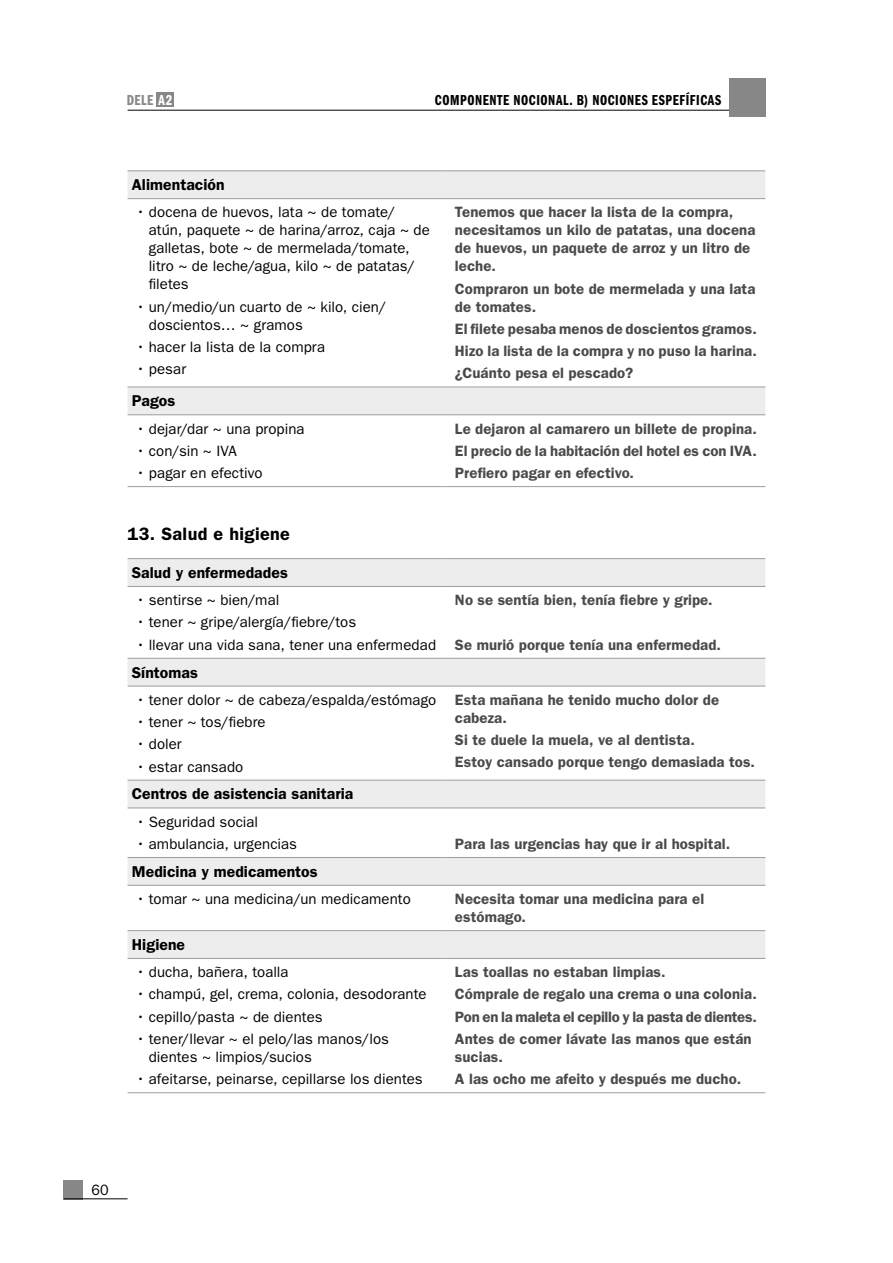
<style>
.page{position:relative;width:893px;height:1263px;background:#fff}
.page>*{position:absolute;margin:0;border:0;box-sizing:border-box;transform-origin:0 0}
.t1{font:600 18px "ITC Franklin Gothic Std";letter-spacing:.02em;color:#000}
.t2{font:600 15.75px "ITC Franklin Gothic Std";letter-spacing:.005em;color:#000}
.t3{font:600 15px/22.2px "ITC Franklin Gothic Std";letter-spacing:.005em;color:#4a4a49}
.t4{font:15px/18px "ITC Franklin Gothic Std";letter-spacing:.005em;color:#000}
.t5{font:15px "ITC Franklin Gothic Std Dm Cp";letter-spacing:.04em;color:#000}
.t6{font:15px "ITC Franklin Gothic Std Dm Cp";letter-spacing:.03em;color:#878787}
.t7{font:15px "ITC Franklin Gothic Std";letter-spacing:.005em;color:#000;scale:.95 1}
.s1{color:#fff}
</style>
<div class="page">
<div style="left:64px;top:1180px;width:19px;height:19px;background:#878787"></div>
<hr style="left:64px;top:1198px;width:64px;height:1px;background:#000">
<hr style="left:128px;top:110px;width:637px;height:1px;background:#000">
<div style="left:729px;top:78px;width:36px;height:39px;background:#878787"></div>
<div style="left:157px;top:92px;width:17px;height:15px;background:#878787"></div>
<svg style="left:128px;top:171px;width:637px;height:243px"></svg>
<hr style="left:128px;top:170px;width:318px;height:1px;background:#9d9d9c">
<hr style="left:446px;top:170px;width:319px;height:1px;background:#9d9d9c">
<hr style="left:128px;top:198px;width:318px;height:1px;background:#9d9d9c">
<hr style="left:446px;top:198px;width:319px;height:1px;background:#9d9d9c">
<hr style="left:128px;top:387px;width:318px;height:1px;background:#9d9d9c">
<hr style="left:446px;top:387px;width:319px;height:1px;background:#9d9d9c">
<hr style="left:128px;top:414px;width:318px;height:1px;background:#9d9d9c">
<hr style="left:446px;top:414px;width:319px;height:1px;background:#9d9d9c">
<hr style="left:128px;top:486px;width:318px;height:1px;background:#9d9d9c">
<hr style="left:446px;top:486px;width:319px;height:1px;background:#9d9d9c">
<svg style="left:128px;top:559px;width:637px;height:399px"></svg>
<hr style="left:128px;top:558px;width:318px;height:1px;background:#9d9d9c">
<hr style="left:446px;top:558px;width:319px;height:1px;background:#9d9d9c">
<hr style="left:128px;top:586px;width:318px;height:1px;background:#9d9d9c">
<hr style="left:446px;top:586px;width:319px;height:1px;background:#9d9d9c">
<hr style="left:128px;top:658px;width:318px;height:1px;background:#9d9d9c">
<hr style="left:446px;top:658px;width:319px;height:1px;background:#9d9d9c">
<hr style="left:128px;top:686px;width:318px;height:1px;background:#9d9d9c">
<hr style="left:446px;top:686px;width:319px;height:1px;background:#9d9d9c">
<hr style="left:128px;top:780px;width:318px;height:1px;background:#9d9d9c">
<hr style="left:446px;top:780px;width:319px;height:1px;background:#9d9d9c">
<hr style="left:128px;top:807px;width:318px;height:1px;background:#9d9d9c">
<hr style="left:446px;top:807px;width:319px;height:1px;background:#9d9d9c">
<hr style="left:128px;top:857px;width:318px;height:1px;background:#9d9d9c">
<hr style="left:446px;top:857px;width:319px;height:1px;background:#9d9d9c">
<hr style="left:128px;top:885px;width:318px;height:1px;background:#9d9d9c">
<hr style="left:446px;top:885px;width:319px;height:1px;background:#9d9d9c">
<hr style="left:128px;top:930px;width:318px;height:1px;background:#9d9d9c">
<hr style="left:446px;top:930px;width:319px;height:1px;background:#9d9d9c">
<hr style="left:128px;top:958px;width:318px;height:1px;background:#9d9d9c">
<hr style="left:446px;top:958px;width:319px;height:1px;background:#9d9d9c">
<hr style="left:128px;top:1092px;width:318px;height:1px;background:#9d9d9c">
<hr style="left:446px;top:1092px;width:319px;height:1px;background:#9d9d9c">
<p class="t6" style="left:127px;top:92px;width:47px">DELE <span class="s1">A2</span></p>
<p class="t5" style="left:435px;top:92px;width:288px">COMPONENTE NOCIONAL. B) NOCIONES ESPEFÍFICAS</p>
<p class="t2" style="left:132px;top:175px;width:94px">Alimentación</p>
<p class="t4" style="left:149px;top:203px;width:283px;text-indent:-13px">• docena de huevos, lata ~ de tomate/ atún, paquete ~ de harina/arroz, caja ~ de galletas, bote ~ de mermelada/tomate, litro ~ de leche/agua, kilo ~ de patatas/ filetes</p>
<p class="t4" style="left:149px;top:298px;width:239px;text-indent:-13px">• un/medio/un cuarto de ~ kilo, cien/ doscientos… ~ gramos</p>
<p class="t4" style="left:136px;top:338px;width:191px">• hacer la lista de la compra</p>
<p class="t4" style="left:136px;top:360px;width:52px">• pesar</p>
<p class="t2" style="left:132px;top:392px;width:45px">Pagos</p>
<p class="t4" style="left:136px;top:420px;width:170px">• dejar/dar ~ una propina</p>
<p class="t4" style="left:136px;top:442px;width:102px">• con/sin ~ IVA</p>
<p class="t4" style="left:136px;top:464px;width:128px">• pagar en efectivo</p>
<p class="t1" style="left:128px;top:523px;width:164px">13. Salud e higiene</p>
<p class="t2" style="left:132px;top:563px;width:158px">Salud y enfermedades</p>
<p class="t4" style="left:136px;top:591px;width:145px">• sentirse ~ bien/mal</p>
<p class="t4" style="left:136px;top:613px;width:222px">• tener ~ gripe/alergía/fiebre/tos</p>
<p class="t4" style="left:136px;top:636px;width:302px">• llevar una vida sana, tener una enfermedad</p>
<p class="t2" style="left:132px;top:663px;width:68px">Síntomas</p>
<p class="t4" style="left:136px;top:691px;width:302px">• tener dolor ~ de cabeza/espalda/estómago</p>
<p class="t4" style="left:136px;top:713px;width:131px">• tener ~ tos/fiebre</p>
<p class="t4" style="left:136px;top:735px;width:47px">• doler</p>
<p class="t4" style="left:136px;top:758px;width:109px">• estar cansado</p>
<p class="t3" style="left:455px;top:203px;width:302px;line-height:18px">Tenemos que hacer la lista de la compra, necesitamos un kilo de patatas, una docena de huevos, un paquete de arroz y un litro de leche.</p>
<p class="t3" style="left:455px;top:280px;width:302px;line-height:18px">Compraron un bote de mermelada y una lata de tomates.</p>
<p class="t3" style="left:455px;top:318px;width:303px;text-align:justify">El filete pesaba menos de doscientos gramos.<br>Hizo la lista de la compra y no puso la harina. ¿Cuánto pesa el pescado?</p>
<p class="t3" style="left:455px;top:417px;width:303px;text-align:justify">Le dejaron al camarero un billete de propina.<br>El precio de la habitación del hotel es con IVA.<br>Prefiero pagar en efectivo.</p>
<p class="t3" style="left:455px;top:589px;width:259px">No se sentía bien, tenía fiebre y gripe.</p>
<p class="t3" style="left:455px;top:633px;width:268px">Se murió porque tenía una enfermedad.</p>
<p class="t3" style="left:455px;top:691px;width:266px;line-height:18px">Esta mañana he tenido mucho dolor de cabeza.</p>
<p class="t3" style="left:455px;top:729px;width:302px">Si te duele la muela, ve al dentista.<br>Estoy cansado porque tengo demasiada tos.</p>
<p class="t2" style="left:132px;top:785px;width:223px">Centros de asistencia sanitaria</p>
<p class="t4" style="left:136px;top:813px;width:124px">• Seguridad social</p>
<p class="t4" style="left:136px;top:835px;width:163px">• ambulancia, urgencias</p>
<p class="t3" style="left:455px;top:833px;width:277px">Para las urgencias hay que ir al hospital.</p>
<p class="t2" style="left:132px;top:862px;width:187px">Medicina y medicamentos</p>
<p class="t4" style="left:136px;top:890px;width:276px">• tomar ~ una medicina/un medicamento</p>
<p class="t3" style="left:455px;top:890px;width:251px;line-height:18px">Necesita tomar una medicina para el estómago.</p>
<p class="t2" style="left:132px;top:935px;width:55px">Higiene</p>
<p class="t4" style="left:136px;top:963px;width:154px">• ducha, bañera, toalla</p>
<p class="t4" style="left:136px;top:985px;width:292px">• champú, gel, crema, colonia, desodorante</p>
<p class="t4" style="left:136px;top:1008px;width:188px">• cepillo/pasta ~ de dientes</p>
<p class="t4" style="left:149px;top:1030px;width:242px;text-indent:-13px">• tener/llevar ~ el pelo/las manos/los dientes ~ limpios/sucios</p>
<p class="t4" style="left:136px;top:1070px;width:288px">• afeitarse, peinarse, cepillarse los dientes</p>
<p class="t3" style="left:455px;top:961px;width:303px">Las toallas no estaban limpias.<br>Cómprale de regalo una crema o una colonia.<br>Pon en la maleta el cepillo y la pasta de dientes.<br>Antes de comer lávate las manos que están</p>
<p class="t3" style="left:455px;top:1046px;width:288px">sucias.<br>A las ocho me afeito y después me ducho.</p>
<p class="t7" style="left:91px;top:1181px;width:20px">60</p>
</div>
